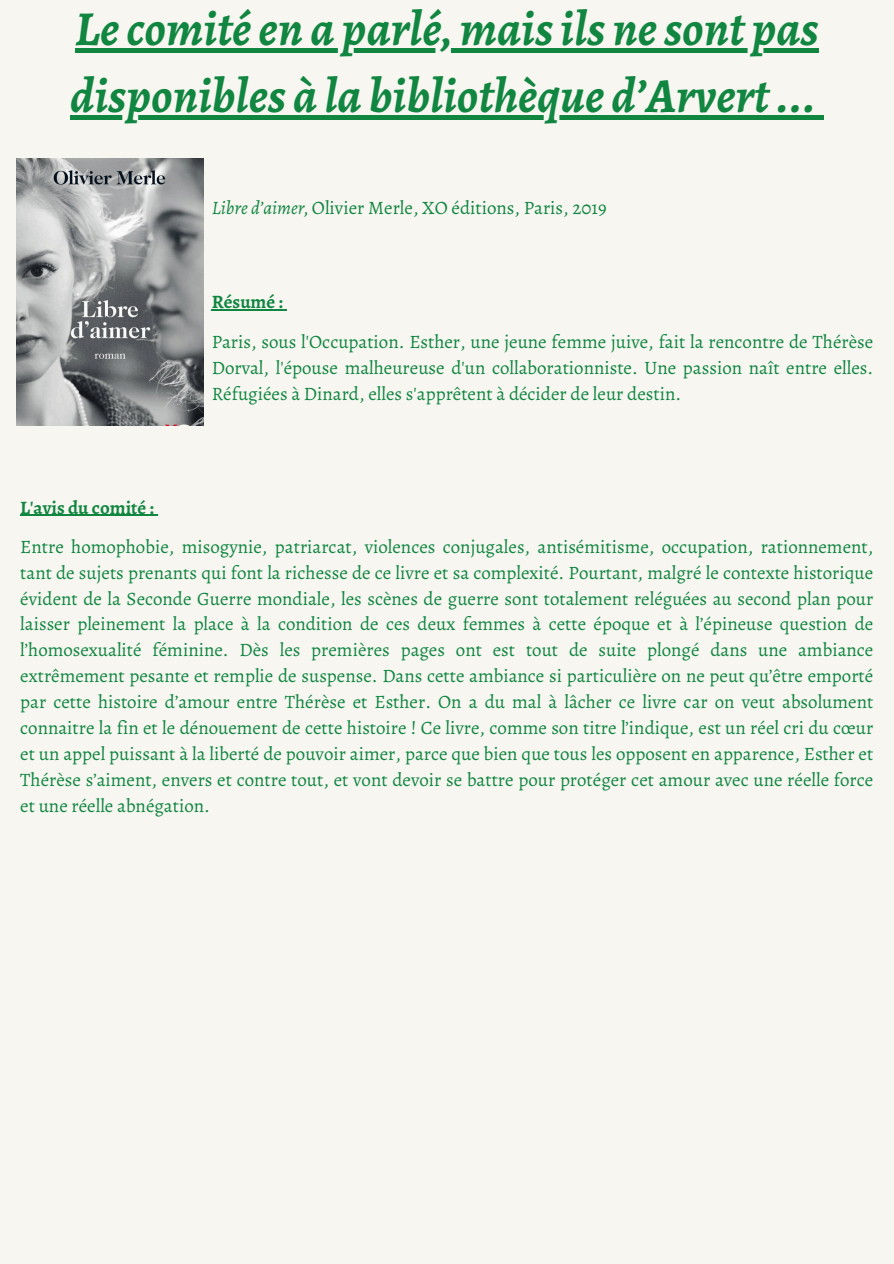
<style>
.page{position:relative;width:894px;height:1264px;background:#fff}
.page>*{position:absolute;margin:0;border:0;box-sizing:border-box;transform-origin:0 0}
.t1{font:italic 700 48.9px "Alegreya";color:#118641}
.t2{font:18.9px/25.8px "Alegreya";color:#118641;text-align:justify}
.t3{font:700 18.9px "Alegreya";color:#118641}
.s1{font-style:italic}
</style>
<div class="page">
<div style="left:0;top:0;width:893px;height:1263px;background:#f7f6f1"></div>
<hr style="left:75px;top:48px;width:743px;height:4px;background:#118641">
<div style="left:70px;top:115px;width:745px;height:5px;background:#118641"></div>
<div style="left:815px;top:115px;width:8px;height:5px;background:#118641"></div>
<hr style="left:212px;top:309px;width:71px;height:1px;background:#118641">
<hr style="left:20px;top:515px;width:134px;height:1px;background:#118641">
<img style="left:17px;top:158px;width:186px;height:267px">
<h1 class="t1" style="left:75px;top:-5px;width:744px">Lecomitéen a parlé,maisils nesont pas</h1>
<p class="t1" style="left:70px;top:62px;width:747px">disponibles à la bibliothèque d’Arvert...</p>
<h2 class="t2" style="left:212px;top:195px;width:396px"><span class="s1">Libre d’aimer,</span> Olivier Merle, XO éditions, Paris, 2019</h2>
<p class="t3" style="left:212px;top:289px;width:73px">Résumé :</p>
<p class="t2" style="left:212px;top:328px;width:663px">Paris, sous l'Occupation. Esther, une jeune femme juive, fait la rencontre de Thérèse Dorval, l'épouse malheureuse d'un collaborationniste. Une passion naît entre elles.<br>Réfugiées à Dinard, elles s'apprêtent à décider de leur destin.</p>
<h2 class="t3" style="left:20px;top:494px;width:135px">L'avis du comité :</h2>
<p class="t2" style="left:20px;top:533px;width:854px">Entre homophobie, misogynie, patriarcat, violences conjugales, antisémitisme, occupation, rationnement, tant de sujets prenants qui font la richesse de ce livre et sa complexité. Pourtant, malgré le contexte historique évident de la Seconde Guerre mondiale, les scènes de guerre sont totalement reléguées au second plan pour laisser pleinement la place à la condition de ces deux femmes à cette époque et à l’épineuse question de l’homosexualité féminine. Dès les premières pages ont est tout de suite plongé dans une ambiance extrêmement pesante et remplie de suspense. Dans cette ambiance si particulière on ne peut qu’être emporté par cette histoire d’amour entre Thérèse et Esther. On a du mal à lâcher ce livre car on veut absolument connaitre la fin et le dénouement de cette histoire ! Ce livre, comme son titre l’indique, est un réel cri du cœur et un appel puissant à la liberté de pouvoir aimer, parce que bien que tous les opposent en apparence, Esther et Thérèse s’aiment, envers et contre tout, et vont devoir se battre pour protéger cet amour avec une réelle force et une réelle abnégation.</p>
</div>
